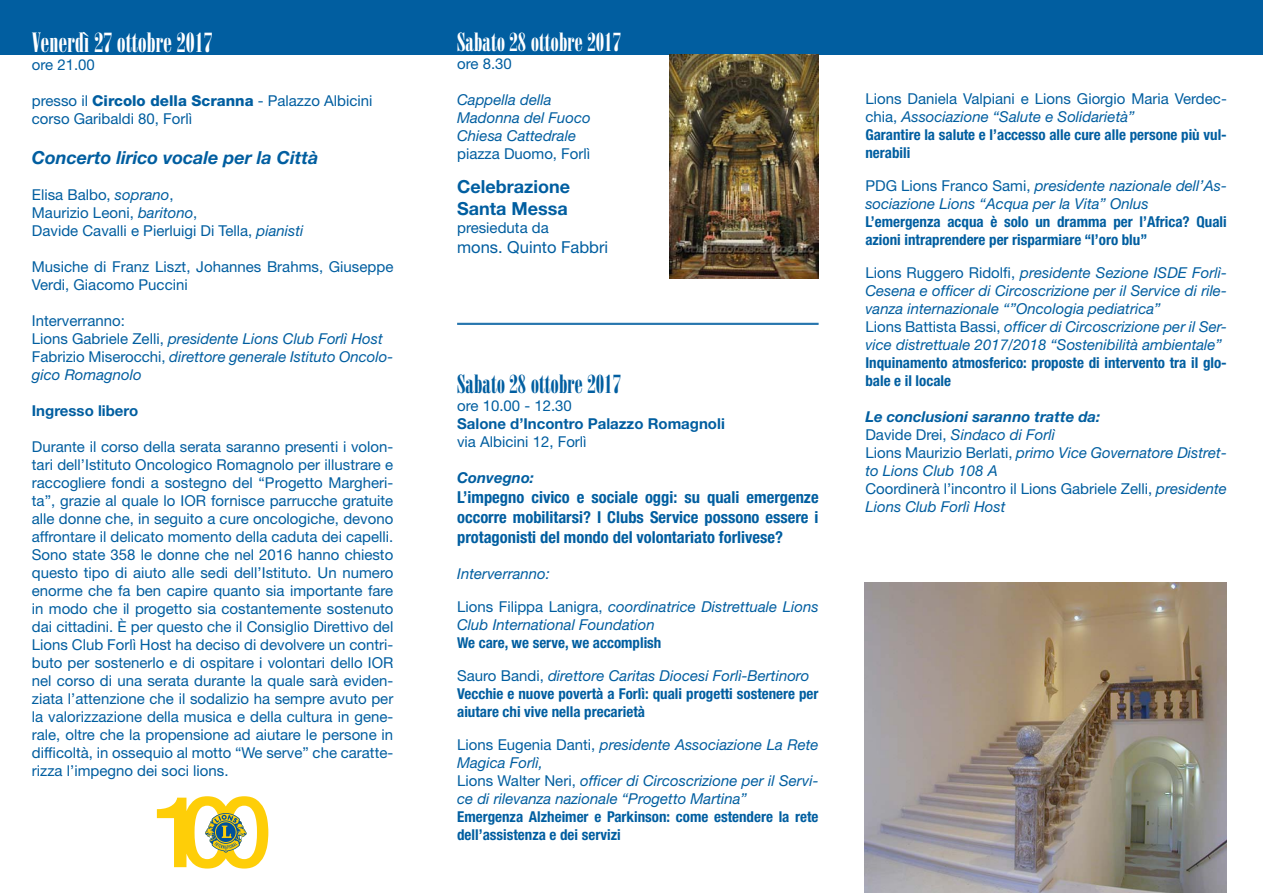
<style>
.page{position:relative;width:1263px;height:893px;background:#fff}
.page>*{position:absolute;margin:0;border:0;box-sizing:border-box;transform-origin:0 0}
.t1{font:27px "Bodoni Poster Compressed";color:#fff}
.data{font:25.5px "Bodoni Poster Compressed";color:#fff}
.data-2{font:25.5px "Bodoni Poster Compressed";color:#015ea0}
.t2{font:italic 700 18px "Helvetica Neue LT Std";color:#015ea0}
.data-3{font:700 18px "Helvetica Neue LT Std";color:#015ea0}
.t3{font:700 condensed 16.5px/19.8px "Helvetica Neue LT Std";color:#015ea0;text-align:justify}
.data-4{font:16.5px "Helvetica Neue LT Std";color:#015ea0}
.data-5{font:15px/18px "Helvetica Neue LT Std";color:#015ea0}
.t4{font:italic 15px/18px "Helvetica Neue LT Std";color:#015ea0}
.t5{font:700 condensed 15px/18px "Helvetica Neue LT Std";color:#015ea0}
.t6{font:700 15px "Helvetica Neue LT Std";color:#015ea0}
.t7{font:italic 700 15px "Helvetica Neue LT Std";color:#015ea0}
.s1{font-weight:800}
.s2{font-style:italic}
.s3{font-style:normal}
</style>
<div class="page">
<div style="left:0;top:0;width:1263px;height:54px;background:#015ea0"></div>
<img style="left:669px;top:54px;width:150px;height:225px">
<img style="left:865px;top:583px;width:362px;height:310px">
<hr style="left:457px;top:323px;width:362px;height:1px;background:#015ea0">
<hr style="left:457px;top:324px;width:362px;height:1px;background:#015ea0">
<svg style="left:157px;top:796px;width:111px;height:72px"></svg>
<p class="t1" style="left:32px;top:27px;width:182px">Venerdì 27 ottobre 2017</p>
<p class="data-5" style="left:32px;top:56px;width:65px">ore 21.00</p>
<p class="data-5" style="left:32px;top:92px;width:342px">presso il <span class="s1">Circolo della Scranna</span> - Palazzo Albicini</p>
<p class="data-5" style="left:32px;top:110px;width:162px">corso Garibaldi 80, Forlì</p>
<p class="t2" style="left:32px;top:146px;width:288px">Concerto lirico vocale per la Città</p>
<p class="data-5" style="left:32px;top:185px;width:143px">Elisa Balbo, <span class="s2">soprano</span>,</p>
<p class="data-5" style="left:32px;top:203px;width:167px">Maurizio Leoni, <span class="s2">baritono</span>,</p>
<p class="data-5" style="left:32px;top:221px;width:273px">Davide Cavalli e Pierluigi Di Tella, <span class="s2">pianisti</span></p>
<p class="data-5" style="left:32px;top:257px;width:363px">Musiche di Franz Liszt, Johannes Brahms, Giuseppe<br>Verdi, Giacomo Puccini</p>
<p class="data-5" style="left:32px;top:311px;width:95px">Interverranno:</p>
<p class="t4" style="left:32px;top:329px;width:352px"><span class="s3">Lions Gabriele Zelli,</span> presidente Lions Club Forlì Host</p>
<p class="t4" style="left:32px;top:347px;width:363px"><span class="s3">Fabrizio Miserocchi,</span> direttore generale Istituto Oncolo&shy;gico Romagnolo</p>
<p class="t6" style="left:32px;top:401px;width:108px">Ingresso libero</p>
<p class="data-5" style="left:32px;top:437px;width:363px;text-align:justify">Durante il corso della serata saranno presenti i volon&shy;tari dell’Istituto Oncologico Romagnolo per illustrare e raccogliere fondi a sostegno del “Progetto Margheri&shy;ta”, grazie al quale lo IOR fornisce parrucche gratuite alle donne che, in seguito a cure oncologiche, devono affrontare il delicato momento della caduta dei capelli.<br>Sono state 358 le donne che nel 2016 hanno chiesto questo tipo di aiuto alle sedi dell’Istituto. Un numero enorme che fa ben capire quanto sia importante fare in modo che il progetto sia costantemente sostenuto dai cittadini. È per questo che il Consiglio Direttivo del Lions Club Forlì Host ha deciso di devolvere un contri&shy;buto per sostenerlo e di ospitare i volontari dello IOR nel corso di una serata durante la quale sarà eviden&shy;ziata l’attenzione che il sodalizio ha sempre avuto per la valorizzazione della musica e della cultura in gene&shy;rale, oltre che la propensione ad aiutare le persone in difficoltà, in ossequio al motto “We serve” che caratte&shy;rizza l’impegno dei soci lions.</p>
<p class="data" style="left:457px;top:27px;width:166px">Sabato 28 ottobre 2017</p>
<p class="data-5" style="left:457px;top:55px;width:56px">ore 8.30</p>
<p class="t4" style="left:457px;top:91px;width:96px">Cappella della</p>
<p class="t4" style="left:457px;top:109px;width:135px">Madonna del Fuoco</p>
<p class="t4" style="left:457px;top:127px;width:120px">Chiesa Cattedrale</p>
<p class="data-5" style="left:457px;top:145px;width:135px">piazza Duomo, Forlì</p>
<p class="data-3" style="left:457px;top:176px;width:114px">Celebrazione</p>
<p class="data-3" style="left:457px;top:197px;width:112px">Santa Messa</p>
<p class="data-5" style="left:457px;top:218px;width:93px">presieduta da</p>
<p class="data-4" style="left:457px;top:237px;width:153px">mons. Quinto Fabbri</p>
<p class="data-2" style="left:457px;top:369px;width:166px">Sabato 28 ottobre 2017</p>
<p class="data-5" style="left:457px;top:397px;width:116px">ore 10.00 - 12.30</p>
<p class="t6" style="left:457px;top:414px;width:269px">Salone d’Incontro Palazzo Romagnoli</p>
<p class="data-5" style="left:457px;top:433px;width:131px">via Albicini 12, Forlì</p>
<p class="t7" style="left:457px;top:468px;width:78px">Convegno:</p>
<p class="t3" style="left:457px;top:487px;width:363px">L’impegno civico e sociale oggi: su quali emergenze occorre mobilitarsi? I Clubs Service possono essere i protagonisti del mondo del volontariato forlivese?</p>
<p class="t4" style="left:457px;top:564px;width:94px">Interverranno:</p>
<p class="t4" style="left:457px;top:597px;width:363px"><span class="s3">Lions Filippa Lanigra,</span> coordinatrice Distrettuale Lions<br>Club International Foundation</p>
<p class="t5" style="left:457px;top:633px;width:206px">We care, we serve, we accomplish</p>
<p class="t4" style="left:457px;top:666px;width:354px"><span class="s3">Sauro Bandi,</span> direttore Caritas Diocesi Forlì-Bertinoro</p>
<p class="t5" style="left:457px;top:684px;width:363px">Vecchie e nuove povertà a Forlì: quali progetti sostenere per aiutare chi vive nella precarietà</p>
<p class="t4" style="left:457px;top:735px;width:363px"><span class="s3">Lions Eugenia Danti,</span> presidente Associazione La Rete<br>Magica Forlì,</p>
<p class="t4" style="left:457px;top:771px;width:363px"><span class="s3">Lions Walter Neri,</span> officer di Circoscrizione per il Servi&shy;ce di rilevanza nazionale “Progetto Martina”</p>
<p class="t5" style="left:457px;top:807px;width:363px">Emergenza Alzheimer e Parkinson: come estendere la rete dell’assistenza e dei servizi</p>
<p class="data-5" style="left:865px;top:90px;width:363px">Lions Daniela Valpiani e Lions Giorgio Maria Verdec&shy;chia, <span class="s2">Associazione “Salute e Solidarietà”</span></p>
<p class="t5" style="left:865px;top:126px;width:363px">Garantire la salute e l’accesso alle cure alle persone più vul&shy;nerabili</p>
<p class="t4" style="left:865px;top:177px;width:363px"><span class="s3">PDG Lions Franco Sami,</span> presidente nazionale dell’As&shy;sociazione Lions “Acqua per la Vita” Onlus</p>
<p class="t5" style="left:865px;top:213px;width:363px">L’emergenza acqua è solo un dramma per l’Africa? Quali azioni intraprendere per risparmiare “l’oro blu”</p>
<p class="t4" style="left:865px;top:264px;width:363px;text-align:justify"><span class="s3">Lions Ruggero Ridolfi,</span> presidente Sezione ISDE Forlì-Cesena e officer di Circoscrizione per il Service di rile&shy;vanza internazionale “”Oncologia pediatrica”</p>
<p class="t4" style="left:865px;top:318px;width:363px"><span class="s3">Lions Battista Bassi,</span> officer di Circoscrizione per il Ser&shy;vice distrettuale 2017/2018 “Sostenibilità ambientale”</p>
<p class="t5" style="left:865px;top:354px;width:363px">Inquinamento atmosferico: proposte di intervento tra il glo&shy;bale e il locale</p>
<p class="t7" style="left:865px;top:408px;width:237px">Le conclusioni saranno tratte da:</p>
<p class="t4" style="left:865px;top:426px;width:191px"><span class="s3">Davide Drei,</span> Sindaco di Forlì</p>
<p class="t4" style="left:865px;top:444px;width:363px"><span class="s3">Lions Maurizio Berlati,</span> primo Vice Governatore Distret&shy;to Lions Club 108 A</p>
<p class="data-5" style="left:865px;top:480px;width:363px">Coordinerà l’incontro il Lions Gabriele Zelli, <span class="s2">presidente<br>Lions Club Forlì Host</span></p>
</div>
